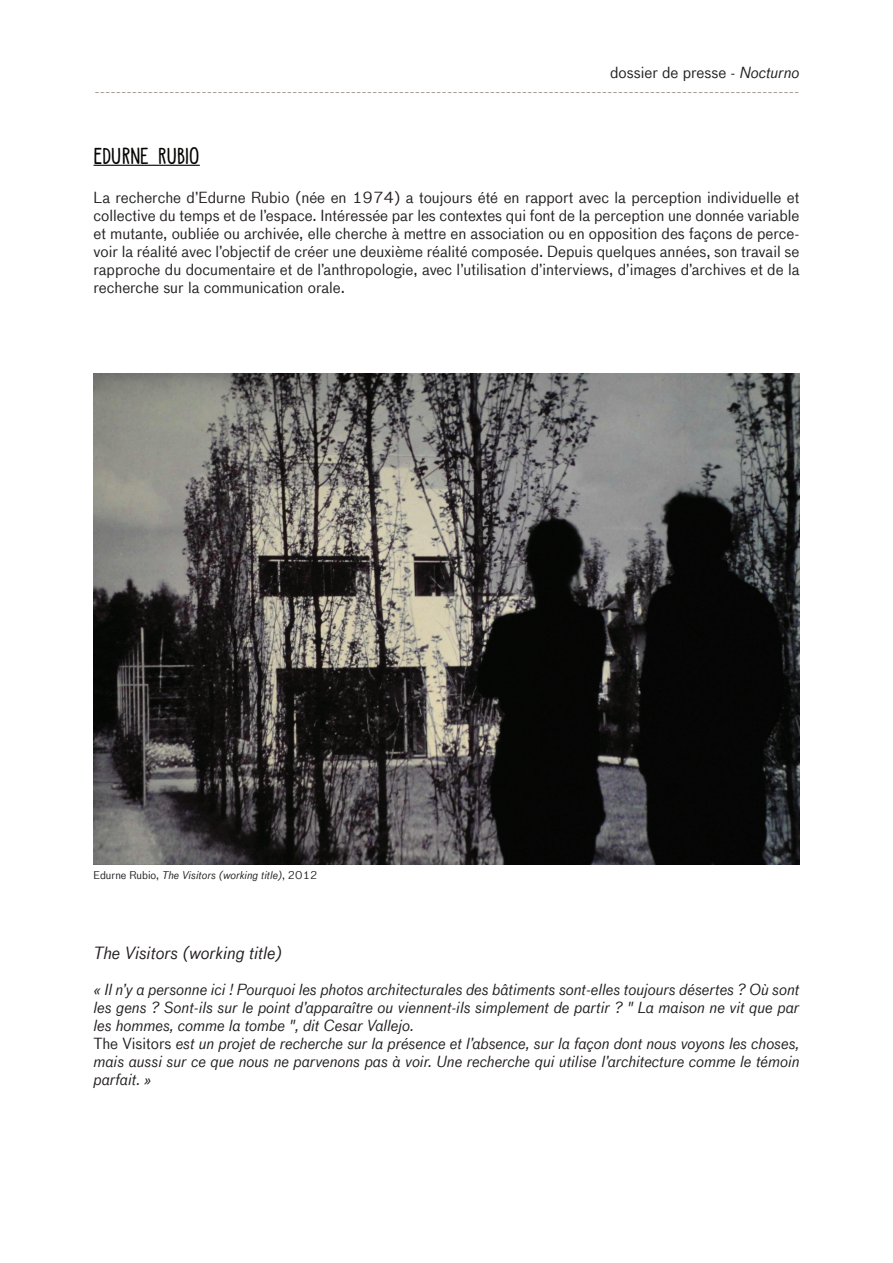
<style>
.page{position:relative;width:893px;height:1263px;background:#fff}
.page>*{position:absolute;margin:0;border:0;box-sizing:border-box;transform-origin:0 0}
.t1{font:700 22.5px "Maingauche";color:#040503}
.t2{font:italic 16.5px "Bau Offc";color:#231f20}
.t3{font:15px/18px "Bau Offc";color:#231f20;text-align:justify}
.t4{font:italic 15px/18px "Bau Offc";color:#231f20}
.t5{font:15px "Minion Pro";color:#978784}
.t6{font:italic 10.5px "Bau Offc";color:#231f20}
.s1{font-style:italic}
.s2{font-style:normal}
</style>
<div class="page">
<img style="left:94px;top:374px;width:705px;height:491px">
<hr style="left:94px;top:165px;width:106px;height:1px;background:#040503">
<p class="t3" style="left:610px;top:63px;width:191px">dossier de presse - <span class="s1">Nocturno</span></p>
<p class="t5" style="left:95px;top:81px;width:706px">------------------------------------------------------------------------------------------------------------------------------------</p>
<h1 class="t1" style="left:94px;top:143px;width:108px">EDURNE RUBIO</h1>
<p class="t3" style="left:94px;top:189px;width:707px">La recherche d’Edurne Rubio (née en 1974) a toujours été en rapport avec la perception individuelle et collective du temps et de l’espace. Intéressée par les contextes qui font de la perception une donnée variable et mutante, oubliée ou archivée, elle cherche à mettre en association ou en opposition des façons de perce&shy;voir la réalité avec l’objectif de créer une deuxième réalité composée. Depuis quelques années, son travail se rapproche du documentaire et de l’anthropologie, avec l’utilisation d’interviews, d’images d’archives et de la recherche sur la communication orale.</p>
<p class="t6" style="left:94px;top:869px;width:225px"><span class="s2">Edurne Rubio,</span> The Visitors (working title)<span class="s2">, 2012</span></p>
<p class="t2" style="left:94px;top:943px;width:190px">The Visitors (working title)</p>
<p class="t4" style="left:94px;top:981px;width:707px">« Il n’y a personne ici ! Pourquoi les photos architecturales des bâtiments sont-elles toujours désertes ? Où sont les gens ? Sont-ils sur le point d’apparaître ou viennent-ils simplement de partir ? " La maison ne vit que par les hommes, comme la tombe ", dit Cesar Vallejo.<br><span class="s2">The Visitors</span> est un projet de recherche sur la présence et l’absence, sur la façon dont nous voyons les choses, mais aussi sur ce que nous ne parvenons pas à voir. Une recherche qui utilise l’architecture comme le témoin parfait. »</p>
</div>
